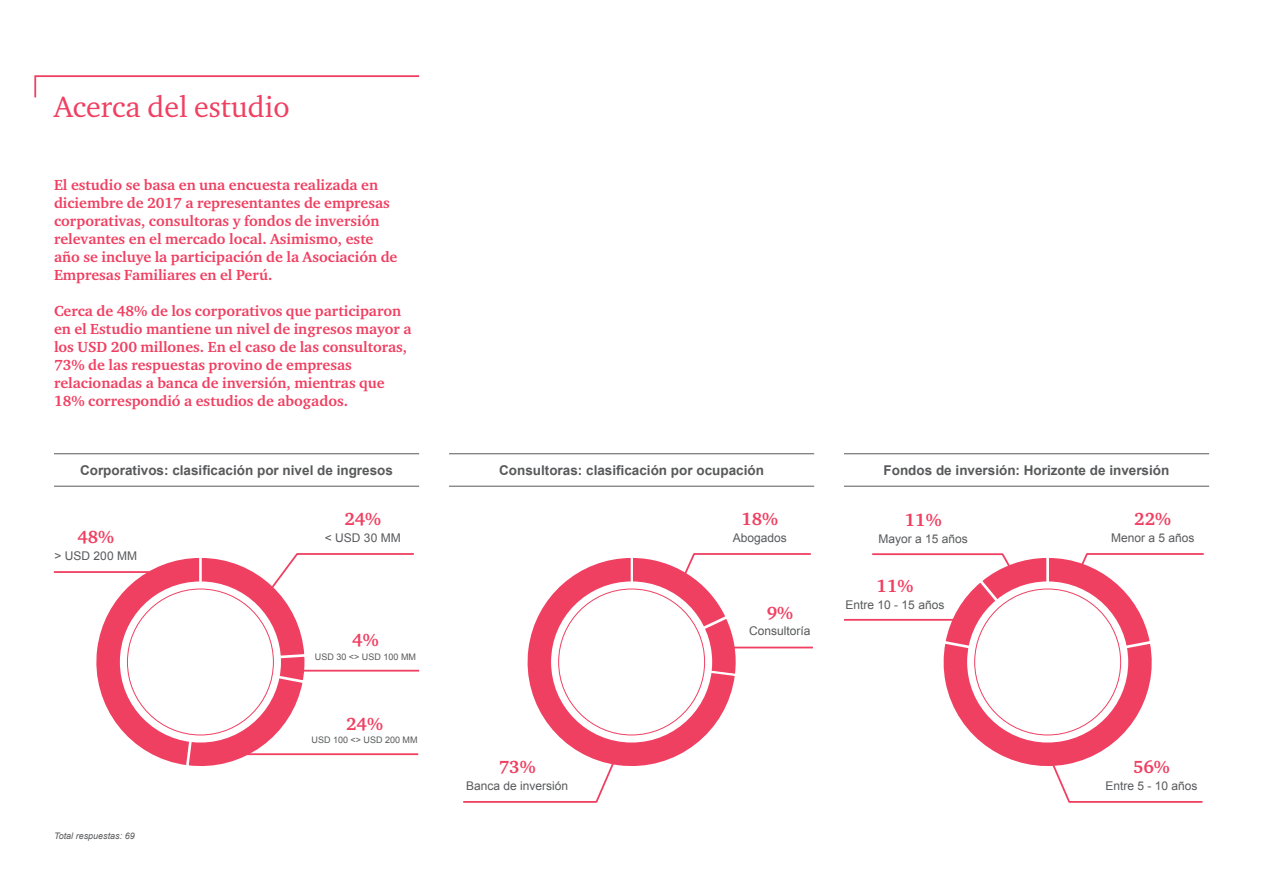
<style>
.page{position:relative;width:1263px;height:893px;background:#fff}
.page>*{position:absolute;margin:0;border:0;box-sizing:border-box;transform-origin:0 0}
.t1{font:30px "Charter ITC Pro";color:#ef4062}
.t2{font:700 18px "Charter ITC Pro";color:#ef4062}
.t3{font:700 15px/18px "Charter ITC Pro";color:#ef4062}
.t4{font:700 13.5px "Arial";color:#58595b}
.t5{font:12px "Arial";color:#58595b}
.t6{font:9px "Arial";color:#58595b}
.t7{font:italic 9px "Arial";color:#58595b}
</style>
<div class="page">
<svg style="left:34px;top:75px;width:386px;height:23px"></svg>
<hr style="left:54px;top:486px;width:365px;height:1px;background:#58595b">
<hr style="left:449px;top:486px;width:365px;height:1px;background:#58595b">
<hr style="left:844px;top:486px;width:365px;height:1px;background:#58595b">
<hr style="left:54px;top:453px;width:365px;height:1px;background:#58595b">
<hr style="left:449px;top:453px;width:365px;height:1px;background:#58595b">
<hr style="left:844px;top:453px;width:365px;height:1px;background:#58595b">
<svg style="left:96px;top:553px;width:320px;height:214px"></svg>
<hr style="left:54px;top:571px;width:133px;height:2px;background:#ef4062">
<hr style="left:282px;top:670px;width:137px;height:2px;background:#ef4062">
<hr style="left:233px;top:753px;width:185px;height:2px;background:#ef4062">
<div style="left:120px;top:581px;width:161px;height:161px;background:#fff;border-radius:50%"></div>
<svg style="left:527px;top:558px;width:208px;height:208px"></svg>
<div style="left:551px;top:581px;width:161px;height:161px;background:#fff;border-radius:50%"></div>
<svg style="left:630px;top:553px;width:183px;height:124px"></svg>
<hr style="left:723px;top:647px;width:90px;height:1px;background:#ef4062">
<svg style="left:463px;top:743px;width:160px;height:60px"></svg>
<hr style="left:844px;top:619px;width:130px;height:2px;background:#ef4062">
<svg style="left:870px;top:553px;width:334px;height:250px"></svg>
<h1 class="t1" style="left:54px;top:88px;width:237px">Acerca del estudio</h1>
<p class="t3" style="left:54px;top:176px;width:345px">El estudio se basa en una encuesta realizada en diciembre de 2017 a representantes de empresas corporativas, consultoras y fondos de inversión relevantes en el mercado local. Asimismo, este año se incluye la participación de la Asociación de Empresas Familiares en el Perú.</p>
<p class="t3" style="left:54px;top:302px;width:359px">Cerca de 48% de los corporativos que participaron en el Estudio mantiene un nivel de ingresos mayor a los USD 200 millones. En el caso de las consultoras, 73% de las respuestas provino de empresas relacionadas a banca de inversión, mientras que 18% correspondió a estudios de abogados.</p>
<p class="t4" style="left:80px;top:461px;width:314px">Corporativos: clasificación por nivel de ingresos</p>
<p class="t4" style="left:499px;top:461px;width:266px">Consultoras: clasificación por ocupación</p>
<p class="t4" style="left:883px;top:461px;width:287px">Fondos de inversión: Horizonte de inversión</p>
<p class="t2" style="left:344px;top:508px;width:38px">24%</p>
<p class="t2" style="left:77px;top:526px;width:38px">48%</p>
<p class="t5" style="left:325px;top:530px;width:77px">&lt; USD 30 MM</p>
<p class="t5" style="left:55px;top:548px;width:84px">&gt; USD 200 MM</p>
<p class="t2" style="left:741px;top:508px;width:38px">18%</p>
<p class="t5" style="left:733px;top:530px;width:56px">Abogados</p>
<p class="t2" style="left:1134px;top:508px;width:38px">22%</p>
<p class="t5" style="left:1111px;top:530px;width:85px">Menor a 5 años</p>
<p class="t2" style="left:905px;top:509px;width:38px">11%</p>
<p class="t5" style="left:878px;top:531px;width:91px">Mayor a 15 años</p>
<p class="t7" style="left:54px;top:830px;width:82px">Total respuestas: 69</p>
<p class="t2" style="left:352px;top:629px;width:28px">4%</p>
<p class="t6" style="left:315px;top:650px;width:103px">USD 30 &lt;&gt; USD 100 MM</p>
<p class="t2" style="left:346px;top:712px;width:38px">24%</p>
<p class="t6" style="left:311px;top:734px;width:108px">USD 100 &lt;&gt; USD 200 MM</p>
<p class="t2" style="left:499px;top:756px;width:38px">73%</p>
<p class="t5" style="left:466px;top:778px;width:104px">Banca de inversión</p>
<p class="t2" style="left:767px;top:601px;width:28px">9%</p>
<p class="t5" style="left:749px;top:623px;width:63px">Consultoría</p>
<p class="t2" style="left:876px;top:575px;width:38px">11%</p>
<p class="t5" style="left:846px;top:596px;width:100px">Entre 10 - 15 años</p>
<p class="t2" style="left:1133px;top:756px;width:38px">56%</p>
<p class="t5" style="left:1105px;top:778px;width:94px">Entre 5 - 10 años</p>
</div>
